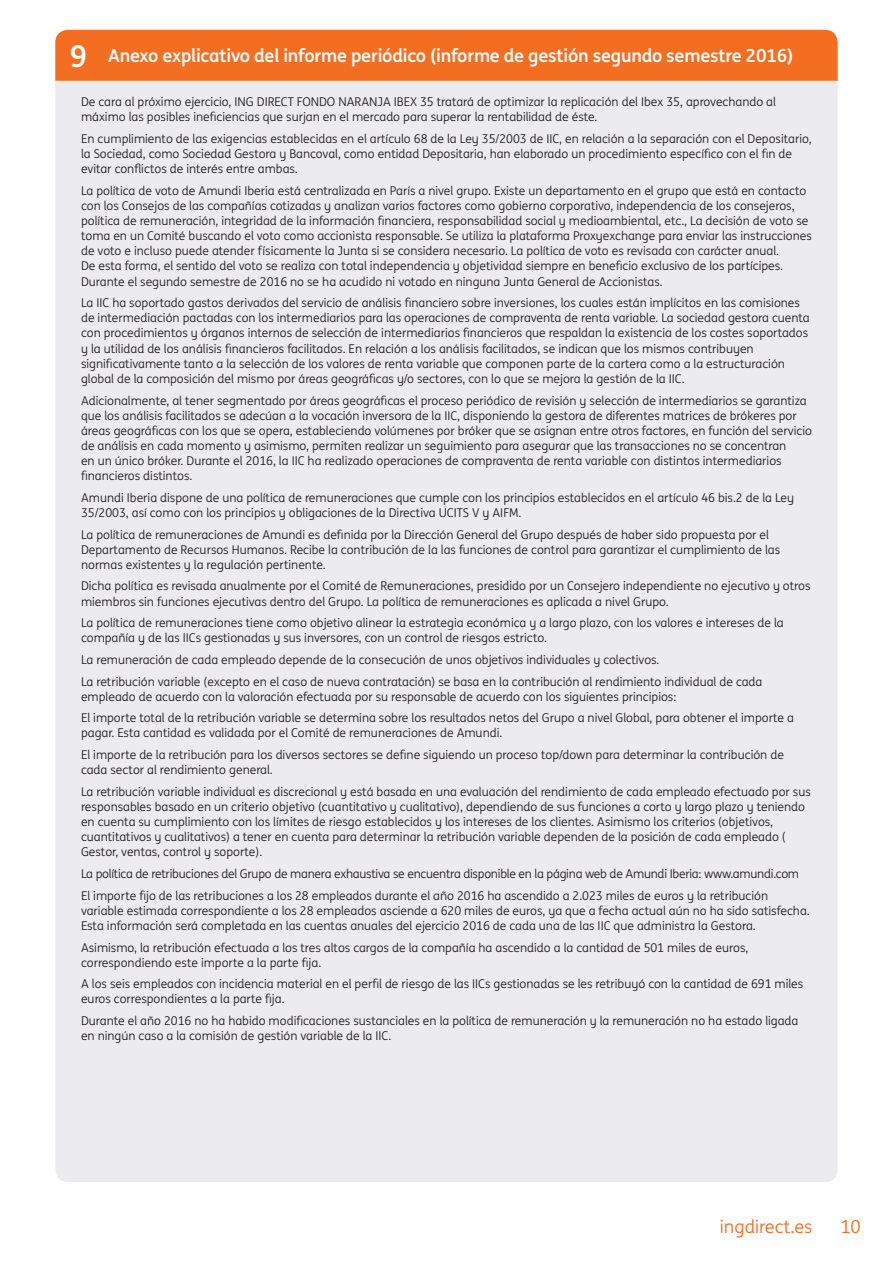
<style>
.page{position:relative;width:893px;height:1263px;background:#fff}
.page>*{position:absolute;margin:0;border:0;box-sizing:border-box;transform-origin:0 0}
.t1{font:700 18px "ING Me";letter-spacing:-.01em;color:#fff}
.t2{font:18px "ING Me";color:#f36e21}
.t3{font:12.15px/15.1px "ING Me";color:#231f20}
.t4{font:12.15px/21.6px "ING Me";letter-spacing:-.02em;color:#231f20}
.s1{font-size:30px}
</style>
<div class="page">
<div style="left:55px;top:81px;width:783px;height:1101px;background:#ececee"></div>
<div style="left:55px;top:30px;width:783px;height:51px;background:#f36e21"></div>
<h1 class="t1" style="left:70px;top:41px;width:725px"><span class="s1">9</span> Anexo explicativo del informe periódico (informe de gestión segundo semestre 2016)</h1>
<p class="t3" style="left:81px;top:94px;width:696px">De cara al próximo ejercicio, ING DIRECT FONDO NARANJA IBEX 35 tratará de optimizar la replicación del Ibex 35, aprovechando al máximo las posibles ineficiencias que surjan en el mercado para superar la rentabilidad de éste.</p>
<p class="t3" style="left:81px;top:130px;width:732px">En cumplimiento de las exigencias establecidas en el artículo 68 de la Ley 35/2003 de IIC, en relación a la separación con el Depositario, la Sociedad, como Sociedad Gestora y Bancoval, como entidad Depositaria, han elaborado un procedimiento específico con el fin de evitar conflictos de interés entre ambas.</p>
<p class="t3" style="left:81px;top:182px;width:732px">La política de voto de Amundi Iberia está centralizada en París a nivel grupo. Existe un departamento en el grupo que está en contacto con los Consejos de las compañías cotizadas y analizan varios factores como gobierno corporativo, independencia de los consejeros, política de remuneración, integridad de la información financiera, responsabilidad social y medioambiental, etc., La decisión de voto se toma en un Comité buscando el voto como accionista responsable. Se utiliza la plataforma Proxyexchange para enviar las instrucciones de voto e incluso puede atender físicamente la Junta si se considera necesario. La política de voto es revisada con carácter anual.<br>De esta forma, el sentido del voto se realiza con total independencia y objetividad siempre en beneficio exclusivo de los partícipes.<br>Durante el segundo semestre de 2016 no se ha acudido ni votado en ninguna Junta General de Accionistas.</p>
<p class="t3" style="left:81px;top:295px;width:730px">La IIC ha soportado gastos derivados del servicio de análisis financiero sobre inversiones, los cuales están implícitos en las comisiones de intermediación pactadas con los intermediarios para las operaciones de compraventa de renta variable. La sociedad gestora cuenta con procedimientos y órganos internos de selección de intermediarios financieros que respaldan la existencia de los costes soportados y la utilidad de los análisis financieros facilitados. En relación a los análisis facilitados, se indican que los mismos contribuyen significativamente tanto a la selección de los valores de renta variable que componen parte de la cartera como a la estructuración global de la composición del mismo por áreas geográficas y/o sectores, con lo que se mejora la gestión de la IIC.</p>
<p class="t3" style="left:81px;top:392px;width:732px">Adicionalmente, al tener segmentado por áreas geográficas el proceso periódico de revisión y selección de intermediarios se garantiza que los análisis facilitados se adecúan a la vocación inversora de la IIC, disponiendo la gestora de diferentes matrices de brókeres por áreas geográficas con los que se opera, estableciendo volúmenes por bróker que se asignan entre otros factores, en función del servicio de análisis en cada momento y asimismo, permiten realizar un seguimiento para asegurar que las transacciones no se concentran<br>en un único bróker. Durante el 2016, la IIC ha realizado operaciones de compraventa de renta variable con distintos intermediarios financieros distintos.</p>
<p class="t3" style="left:81px;top:489px;width:715px">Amundi Iberia dispone de una política de remuneraciones que cumple con los principios establecidos en el artículo 46 bis.2 de la Ley<br>35/2003, así como con los principios y obligaciones de la Directiva UCITS V y AIFM.</p>
<p class="t3" style="left:81px;top:526px;width:701px">La política de remuneraciones de Amundi es definida por la Dirección General del Grupo después de haber sido propuesta por el<br>Departamento de Recursos Humanos. Recibe la contribución de la las funciones de control para garantizar el cumplimiento de las normas existentes y la regulación pertinente.</p>
<p class="t3" style="left:81px;top:578px;width:731px">Dicha política es revisada anualmente por el Comité de Remuneraciones, presidido por un Consejero independiente no ejecutivo y otros miembros sin funciones ejecutivas dentro del Grupo. La política de remuneraciones es aplicada a nivel Grupo.</p>
<p class="t3" style="left:81px;top:615px;width:704px">La política de remuneraciones tiene como objetivo alinear la estrategia económica y a largo plazo, con los valores e intereses de la compañía y de las IICs gestionadas y sus inversores, con un control de riesgos estricto.</p>
<p class="t3" style="left:81px;top:648px;width:683px;line-height:21.6px">La remuneración de cada empleado depende de la consecución de unos objetivos individuales y colectivos.<br>La retribución variable (excepto en el caso de nueva contratación) se basa en la contribución al rendimiento individual de cada</p>
<p class="t3" style="left:81px;top:685px;width:714px;line-height:21.6px">empleado de acuerdo con la valoración efectuada por su responsable de acuerdo con los siguientes principios:<br>El importe total de la retribución variable se determina sobre los resultados netos del Grupo a nivel Global, para obtener el importe a</p>
<p class="t3" style="left:81px;top:722px;width:704px;line-height:21.6px">pagar. Esta cantidad es validada por el Comité de remuneraciones de Amundi.<br>El importe de la retribución para los diversos sectores se define siguiendo un proceso top/down para determinar la contribución de</p>
<p class="t3" style="left:81px;top:758px;width:731px;line-height:21.6px">cada sector al rendimiento general.<br>La retribución variable individual es discrecional y está basada en una evaluación del rendimiento de cada empleado efectuado por sus</p>
<p class="t3" style="left:81px;top:798px;width:726px">responsables basado en un criterio objetivo (cuantitativo y cualitativo), dependiendo de sus funciones a corto y largo plazo y teniendo en cuenta su cumplimiento con los límites de riesgo establecidos y los intereses de los clientes. Asimismo los criterios (objetivos, cuantitativos y cualitativos) a tener en cuenta para determinar la retribución variable dependen de la posición de cada empleado ( Gestor, ventas, control y soporte).</p>
<p class="t4" style="left:81px;top:862px;width:720px">La política de retribuciones del Grupo de manera exhaustiva se encuentra disponible en la página web de Amundi Iberia: www.amundi.com<br>El importe fijo de las retribuciones a los 28 empleados durante el año 2016 ha ascendido a 2.023 miles de euros y la retribución</p>
<p class="t3" style="left:81px;top:902px;width:730px">variable estimada correspondiente a los 28 empleados asciende a 620 miles de euros, ya que a fecha actual aún no ha sido satisfecha.<br>Esta información será completada en las cuentas anuales del ejercicio 2016 de cada una de las IIC que administra la Gestora.</p>
<p class="t3" style="left:81px;top:939px;width:669px">Asimismo, la retribución efectuada a los tres altos cargos de la compañía ha ascendido a la cantidad de 501 miles de euros, correspondiendo este importe a la parte fija.</p>
<p class="t3" style="left:81px;top:976px;width:724px">A los seis empleados con incidencia material en el perfil de riesgo de las IICs gestionadas se les retribuyó con la cantidad de 691 miles euros correspondientes a la parte fija.</p>
<p class="t3" style="left:81px;top:1012px;width:719px">Durante el año 2016 no ha habido modificaciones sustanciales en la política de remuneración y la remuneración no ha estado ligada en ningún caso a la comisión de gestión variable de la IIC.</p>
<h1 class="t2" style="left:720px;top:1213px;width:94px">ingdirect.es</h1>
<h1 class="t2" style="left:840px;top:1213px;width:22px">10</h1>
</div>
